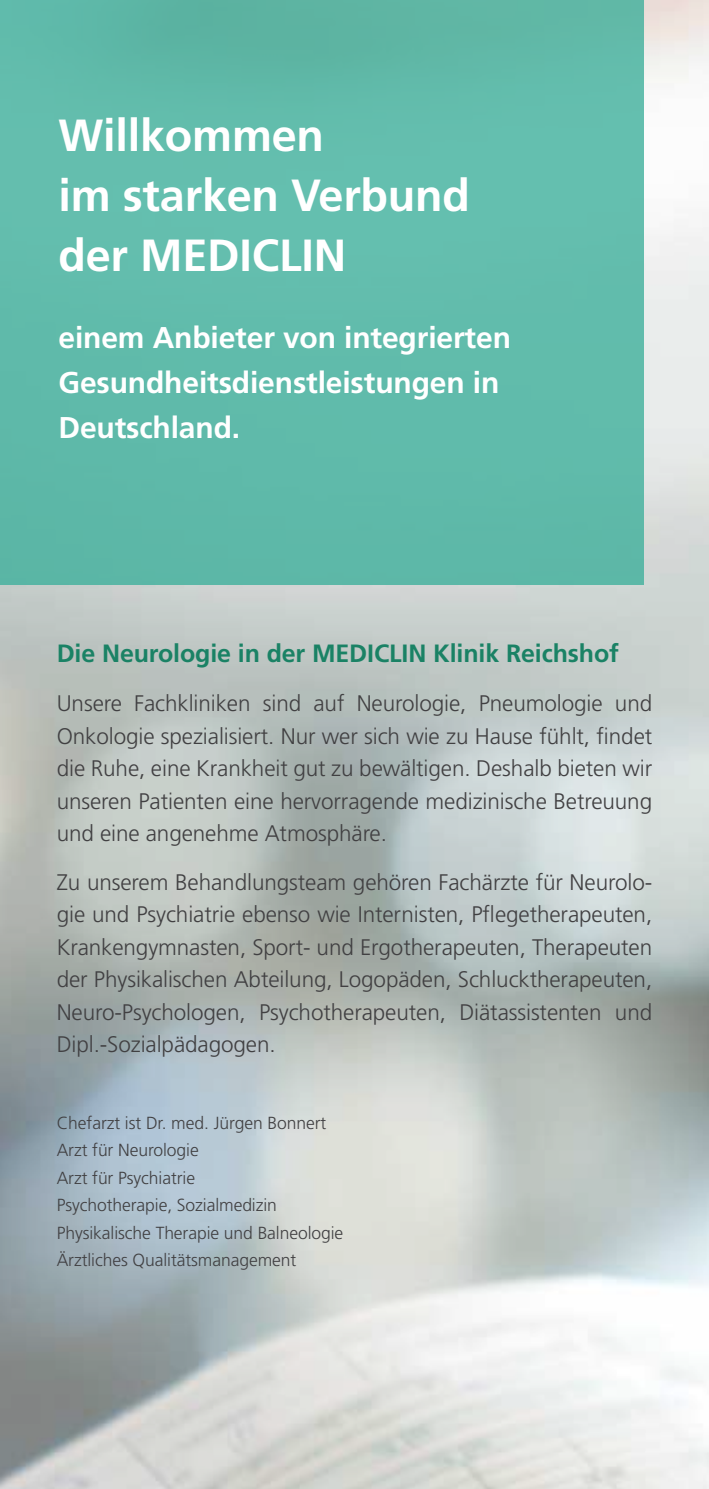
<style>
.page{position:relative;width:709px;height:1489px;background:#fff}
.page>*{position:absolute;margin:0;border:0;box-sizing:border-box;transform-origin:0 0}
.t1{font:700 45px/60px "Frutiger LT";letter-spacing:-.005em;color:#fff}
.t2{font:700 30px/45px "Frutiger LT";letter-spacing:-.005em;color:#fff}
.t3{font:700 25px "Frutiger LT";letter-spacing:-.005em;color:#1a8265}
.t4{font:300 22.5px/32.5px "Frutiger LT";letter-spacing:-.005em;color:#414042;text-align:justify}
.t5{font:300 17.5px/27.5px "Frutiger LT";letter-spacing:-.005em;color:#414042}
</style>
<div class="page">
<img style="left:0;top:0;width:709px;height:1488px">
<div style="left:0;top:0;width:643px;height:585px;background:#60bbab"></div>
<h1 class="t1" style="left:58px;top:105px;width:413px">Willkommen<br>im starken Verbund der MediClin</h1>
<h2 class="t2" style="left:58px;top:315px;width:454px">einem Anbieter von integrierten<br>Gesundheitsdienstleistungen in<br>Deutschland.</h2>
<p class="t3" style="left:57px;top:638px;width:563px">Die Neurologie in der MediClin Klinik Reichshof</p>
<p class="t4" style="left:57px;top:687px;width:597px">Unsere Fachkliniken sind auf Neurologie, Pneumologie und Onkologie spezialisiert. Nur wer sich wie zu Hause fühlt, findet die Ruhe, eine Krankheit gut zu bewältigen. Deshalb bieten wir unseren Patienten eine hervorragende medizinische Betreuung und eine angenehme Atmosphäre.</p>
<p class="t4" style="left:57px;top:866px;width:597px">Zu unserem Behandlungsteam gehören Fachärzte für Neurolo&shy;gie und Psychiatrie ebenso wie Internisten, Pflegetherapeuten, Krankengymnasten, Sport- und Ergotherapeuten, Therapeuten der Physikalischen Abteilung, Logopäden, Schlucktherapeuten, Neuro-Psychologen, Psychotherapeuten, Diätassistenten und Dipl.-Sozialpädagogen.</p>
<p class="t5" style="left:57px;top:1109px;width:288px">Chefarzt ist Dr. med. Jürgen Bonnert<br>Arzt für Neurologie<br>Arzt für Psychiatrie<br>Psychotherapie, Sozialmedizin<br>Physikalische Therapie und Balneologie<br>Ärztliches Qualitätsmanagement</p>
</div>
